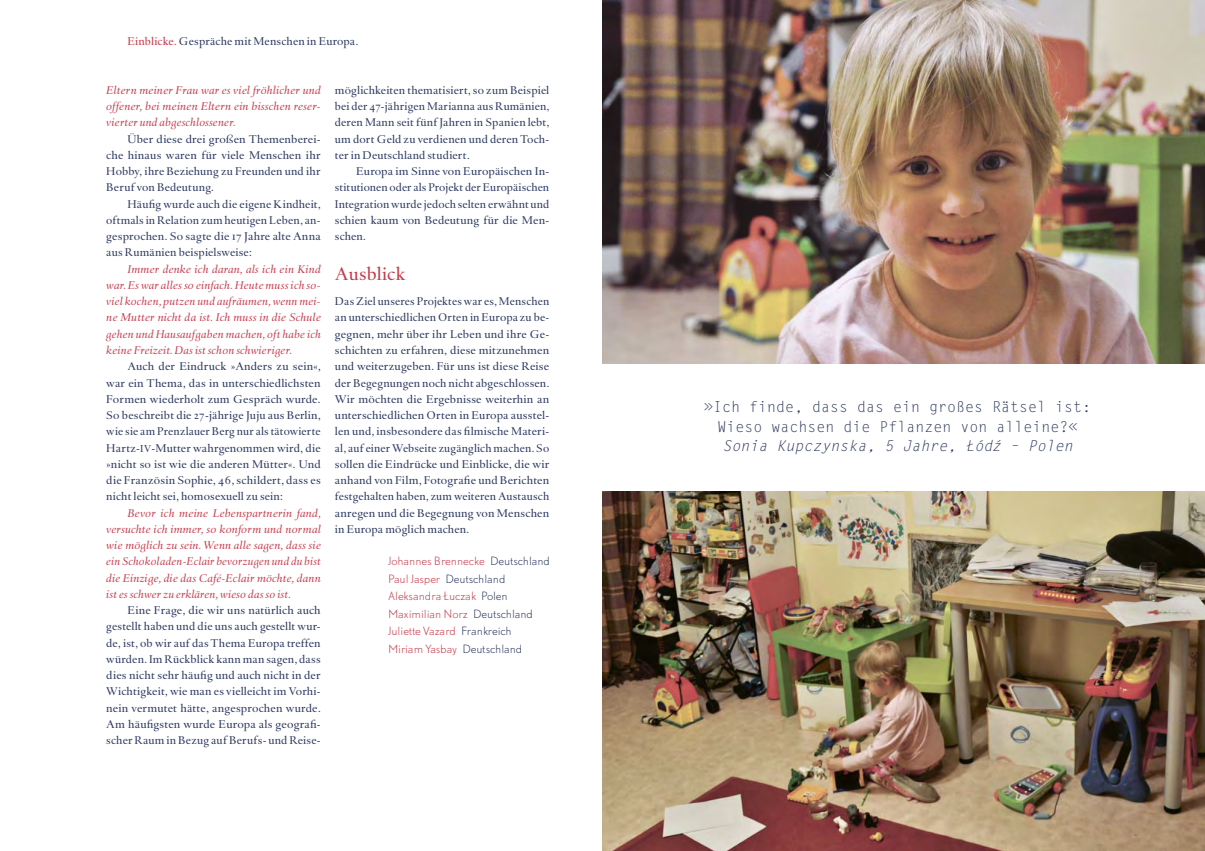
<style>
.page{position:relative;width:1205px;height:851px;background:#fff}
.page>*{position:absolute;margin:0;border:0;box-sizing:border-box;transform-origin:0 0}
.t1{font:18.75px "DTL Haarlemmer SD";letter-spacing:.01em;color:#c33a4b}
.t2{font:15px/19.5px "Letter Gothic Std";color:#2c395f;text-align:center}
.t3{font:italic 15px "Letter Gothic Std";color:#2c395f}
.t4{font:11.5px/16.2px "DTL Haarlemmer SD";letter-spacing:.01em;color:#2c395f;text-align:justify}
.t5{font:italic 11.5px/16.2px "DTL Haarlemmer SD";letter-spacing:.015em;color:#c33a4b;text-align:justify}
.t6{font:10.62px/17.5px "DTL Nobel ST Light";letter-spacing:-.01em;color:#c33a4b}
.s1{color:#c33a4b}
.s2{font-size:10.25px}
.s3{color:#2c395f}
</style>
<div class="page">
<img style="left:602px;top:0;width:603px;height:364px">
<img style="left:602px;top:491px;width:603px;height:359px">
<p class="t4" style="left:128px;top:35px;width:232px"><span class="s1">Einblicke.</span> Gespräche mit Menschen in Europa.</p>
<p class="t5" style="left:106px;top:84px;width:216px">Eltern meiner Frau war es viel fröhlicher und offener, bei meinen Eltern ein bisschen reser&shy;vierter und abgeschlossener.</p>
<p class="t4" style="left:106px;top:132px;width:216px;text-indent:21px">Über diese drei großen Themenberei&shy;che hinaus waren für viele Menschen ihr Hobby, ihre Beziehung zu Freunden und ihr Beruf von Bedeutung.</p>
<p class="t4" style="left:106px;top:197px;width:216px;text-indent:21px">Häufig wurde auch die eigene Kindheit, oftmals in Relation zum heutigen Leben, an&shy;gesprochen. So sagte die 17 Jahre alte Anna aus Rumänien beispielsweise:</p>
<p class="t5" style="left:106px;top:262px;width:216px;text-indent:21px">Immer denke ich daran, als ich ein Kind war. Es war alles so einfach. Heute muss ich so&shy;viel kochen, putzen und aufräumen, wenn mei&shy;ne Mutter nicht da ist. Ich muss in die Schule gehen und Hausaufgaben machen, oft habe ich keine Freizeit. Das ist schon schwieriger.</p>
<p class="t4" style="left:106px;top:360px;width:216px;text-indent:21px">Auch der Eindruck »Anders zu sein«, war ein Thema, das in unterschiedlichsten Formen wiederholt zum Gespräch wurde.<br>So beschreibt die 27-jährige Juju aus Berlin, wie sie am Prenzlauer Berg nur als tätowierte Hartz-<span class="s2">IV</span>-Mutter wahrgenommen wird, die »nicht so ist wie die anderen Mütter«. Und die Französin Sophie, 46, schildert, dass es nicht leicht sei, homosexuell zu sein:</p>
<p class="t5" style="left:106px;top:506px;width:216px;text-indent:21px">Bevor ich meine Lebenspartnerin fand, versuchte ich immer, so konform und normal wie möglich zu sein. Wenn alle sagen, dass sie ein Schokoladen-Eclair bevorzugen und du bist die Einzige, die das Café-Eclair möchte, dann ist es schwer zu erklären, wieso das so ist.</p>
<p class="t4" style="left:106px;top:603px;width:216px;text-indent:21px">Eine Frage, die wir uns natürlich auch gestellt haben und die uns auch gestellt wur&shy;de, ist, ob wir auf das Thema Europa treffen würden. Im Rückblick kann man sagen, dass dies nicht sehr häufig und auch nicht in der Wichtigkeit, wie man es vielleicht im Vorhi&shy;nein vermutet hätte, angesprochen wurde.<br>Am häufigsten wurde Europa als geografi&shy;scher Raum in Bezug auf Berufs- und Reise-</p>
<p class="t4" style="left:335px;top:83px;width:216px">möglichkeiten thematisiert, so zum Beispiel bei der 47-jährigen Marianna aus Rumänien, deren Mann seit fünf Jahren in Spanien lebt, um dort Geld zu verdienen und deren Toch&shy;ter in Deutschland studiert.</p>
<p class="t4" style="left:335px;top:165px;width:216px;text-indent:21px">Europa im Sinne von Europäischen In&shy;stitutionen oder als Projekt der Europäischen Integration wurde jedoch selten erwähnt und schien kaum von Bedeutung für die Men&shy;schen.</p>
<h1 class="t1" style="left:335px;top:266px;width:72px">Ausblick</h1>
<p class="t4" style="left:335px;top:295px;width:216px">Das Ziel unseres Projektes war es, Menschen an unterschiedlichen Orten in Europa zu be&shy;gegnen, mehr über ihr Leben und ihre Ge&shy;schichten zu erfahren, diese mitzunehmen und weiterzugeben. Für uns ist diese Reise der Begegnungen noch nicht abgeschlossen.<br>Wir möchten die Ergebnisse weiterhin an unterschiedlichen Orten in Europa ausstel&shy;len und, insbesondere das filmische Materi&shy;al, auf einer Webseite zugänglich machen. So sollen die Eindrücke und Einblicke, die wir anhand von Film, Fotografie und Berichten festgehalten haben, zum weiteren Austausch anregen und die Begegnung von Menschen in Europa möglich machen.</p>
<p class="t6" style="left:388px;top:553px;width:163px">Johannes Brennecke <span class="s3">Deutschland<br></span>Paul Jasper <span class="s3">Deutschland<br></span>Aleksandra Łuczak <span class="s3">Polen<br></span>Maximilian Norz <span class="s3">Deutschland<br></span>Juliette Vazard <span class="s3">Frankreich<br></span>Miriam Yasbay <span class="s3">Deutschland</span></p>
<h2 class="t2" style="left:704px;top:398px;width:389px">»Ich finde, dass das ein großes Rätsel ist:<br>Wieso wachsen die Pflanzen von alleine?«</h2>
<h2 class="t3" style="left:722px;top:438px;width:352px">Sonia Kupczynska, 5 Jahre, Łód´z – Polen</h2>
</div>
